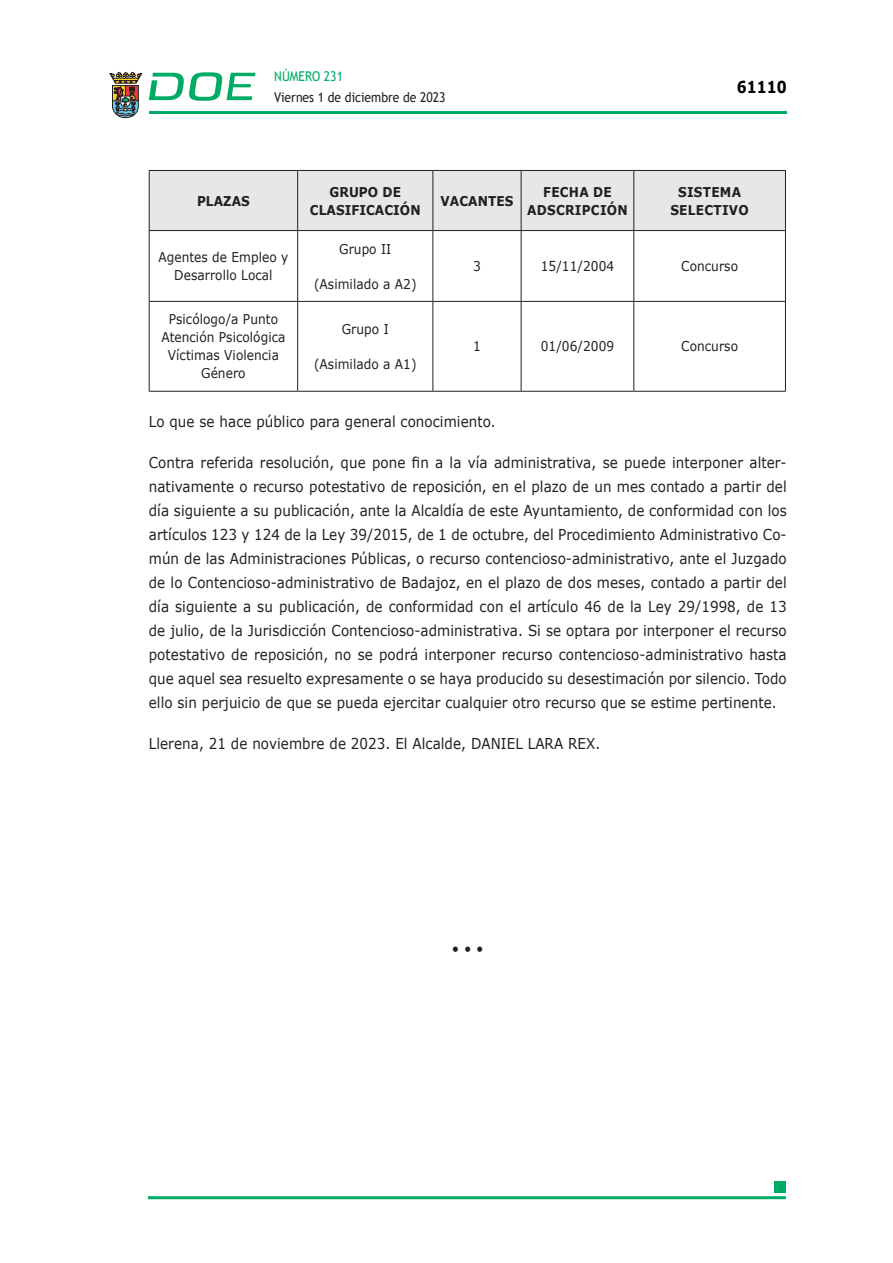
<style>
.page{position:relative;width:893px;height:1263px;background:#fff}
.page>*{position:absolute;margin:0;border:0;box-sizing:border-box;transform-origin:0 0}
.t1{font:700 16.5px "Verdana";color:#000;scale:.85 1}
.CUERPO_DE_TEXTO{font:15px/24px "Verdana";letter-spacing:.005em;color:#231f20;text-align:justify;scale:.9 1}
.CUERPO_DE_TEXTO-2{font:13.5px/18px "Verdana";letter-spacing:.005em;color:#231f20;text-align:center;scale:.9 1}
.TABLATITULO{font:700 13.5px/18px "Verdana";letter-spacing:.015em;color:#231f20;text-align:center;scale:.9 1}
.t2{font:13.5px "Trebuchet MS";color:#231f20;scale:.9 1}
.t3{font:13.5px "Trebuchet MS";color:#00ab67;scale:.9 1}
</style>
<div class="page">
<hr style="left:149px;top:111px;width:638px;height:3px;background:#00ab66">
<svg style="left:109px;top:72px;width:33px;height:46px"></svg>
<svg style="left:149px;top:72px;width:106px;height:29px"></svg>
<hr style="left:148px;top:1196px;width:638px;height:3px;background:#00ab66">
<div style="left:775px;top:1181px;width:11px;height:11px;background:#00ab66"></div>
<div style="left:150px;top:171px;width:635px;height:59px;background:#e6e7e9"></div>
<hr style="left:149px;top:170px;width:149px;height:1px;background:#231f20">
<hr style="left:149px;top:171px;width:1px;height:59px;background:#231f20">
<hr style="left:298px;top:170px;width:135px;height:1px;background:#231f20">
<hr style="left:297px;top:171px;width:1px;height:59px;background:#231f20">
<hr style="left:433px;top:170px;width:88px;height:1px;background:#231f20">
<hr style="left:432px;top:171px;width:1px;height:59px;background:#231f20">
<hr style="left:521px;top:170px;width:113px;height:1px;background:#231f20">
<hr style="left:521px;top:171px;width:1px;height:59px;background:#231f20">
<hr style="left:634px;top:170px;width:152px;height:1px;background:#231f20">
<hr style="left:633px;top:171px;width:1px;height:59px;background:#231f20">
<hr style="left:785px;top:171px;width:1px;height:59px;background:#231f20">
<hr style="left:149px;top:230px;width:149px;height:1px;background:#231f20">
<hr style="left:298px;top:230px;width:135px;height:1px;background:#231f20">
<hr style="left:433px;top:230px;width:88px;height:1px;background:#231f20">
<hr style="left:521px;top:230px;width:113px;height:1px;background:#231f20">
<hr style="left:634px;top:230px;width:152px;height:1px;background:#231f20">
<hr style="left:149px;top:231px;width:1px;height:70px;background:#231f20">
<hr style="left:297px;top:231px;width:1px;height:70px;background:#231f20">
<hr style="left:432px;top:231px;width:1px;height:70px;background:#231f20">
<hr style="left:521px;top:231px;width:1px;height:70px;background:#231f20">
<hr style="left:633px;top:231px;width:1px;height:70px;background:#231f20">
<hr style="left:785px;top:231px;width:1px;height:70px;background:#231f20">
<hr style="left:149px;top:301px;width:149px;height:1px;background:#231f20">
<hr style="left:149px;top:302px;width:1px;height:89px;background:#231f20">
<hr style="left:298px;top:301px;width:135px;height:1px;background:#231f20">
<hr style="left:297px;top:302px;width:1px;height:89px;background:#231f20">
<hr style="left:433px;top:301px;width:88px;height:1px;background:#231f20">
<hr style="left:432px;top:302px;width:1px;height:89px;background:#231f20">
<hr style="left:521px;top:301px;width:113px;height:1px;background:#231f20">
<hr style="left:521px;top:302px;width:1px;height:89px;background:#231f20">
<hr style="left:634px;top:301px;width:152px;height:1px;background:#231f20">
<hr style="left:633px;top:302px;width:1px;height:89px;background:#231f20">
<hr style="left:785px;top:302px;width:1px;height:89px;background:#231f20">
<hr style="left:149px;top:391px;width:149px;height:1px;background:#231f20">
<hr style="left:298px;top:391px;width:135px;height:1px;background:#231f20">
<hr style="left:433px;top:391px;width:88px;height:1px;background:#231f20">
<hr style="left:521px;top:391px;width:113px;height:1px;background:#231f20">
<hr style="left:634px;top:391px;width:152px;height:1px;background:#231f20">
<p class="t3" style="left:274px;top:67px;width:78px">NÚMERO 231</p>
<p class="t2" style="left:274px;top:88px;width:192px">Viernes 1 de diciembre de 2023</p>
<p class="t1" style="left:737px;top:75px;width:60px">61110</p>
<p class="TABLATITULO" style="left:197px;top:191px;width:60px">PLAZAS</p>
<p class="TABLATITULO" style="left:310px;top:182px;width:125px">GRUPO DE<br>CLASIFICACIÓN</p>
<p class="TABLATITULO" style="left:441px;top:191px;width:82px">VACANTES</p>
<p class="TABLATITULO" style="left:527px;top:182px;width:113px">FECHA DE<br>ADSCRIPCIÓN</p>
<p class="TABLATITULO" style="left:670px;top:182px;width:89px">SISTEMA<br>SELECTIVO</p>
<p class="CUERPO_DE_TEXTO-2" style="left:158px;top:248px;width:146px">Agentes de Empleo y<br>Desarrollo Local</p>
<p class="CUERPO_DE_TEXTO-2" style="left:339px;top:240px;width:59px">Grupo II</p>
<p class="CUERPO_DE_TEXTO-2" style="left:314px;top:275px;width:115px">(Asimilado a A2)</p>
<p class="CUERPO_DE_TEXTO-2" style="left:473px;top:257px;width:10px">3</p>
<p class="CUERPO_DE_TEXTO-2" style="left:541px;top:257px;width:83px">15/11/2004</p>
<p class="CUERPO_DE_TEXTO-2" style="left:681px;top:257px;width:65px">Concurso</p>
<p class="CUERPO_DE_TEXTO-2" style="left:161px;top:310px;width:139px">Psicólogo/a Punto<br>Atención Psicológica<br>Víctimas Violencia<br>Género</p>
<p class="CUERPO_DE_TEXTO-2" style="left:342px;top:320px;width:54px">Grupo I</p>
<p class="CUERPO_DE_TEXTO-2" style="left:314px;top:355px;width:115px">(Asimilado a A1)</p>
<p class="CUERPO_DE_TEXTO-2" style="left:473px;top:337px;width:10px">1</p>
<p class="CUERPO_DE_TEXTO-2" style="left:541px;top:337px;width:83px">01/06/2009</p>
<p class="CUERPO_DE_TEXTO-2" style="left:681px;top:337px;width:65px">Concurso</p>
<p class="CUERPO_DE_TEXTO" style="left:149px;top:409px;width:387px">Lo que se hace público para general conocimiento.</p>
<p class="CUERPO_DE_TEXTO" style="left:149px;top:450px;width:710px">Contra referida resolución, que pone fin a la vía administrativa, se puede interponer alter&shy;nativamente o recurso potestativo de reposición, en el plazo de un mes contado a partir del día siguiente a su publicación, ante la Alcaldía de este Ayuntamiento, de conformidad con los artículos 123 y 124 de la Ley 39/2015, de 1 de octubre, del Procedimiento Administrativo Co&shy;mún de las Administraciones Públicas, o recurso contencioso-administrativo, ante el Juzgado de lo Contencioso-administrativo de Badajoz, en el plazo de dos meses, contado a partir del día siguiente a su publicación, de conformidad con el artículo 46 de la Ley 29/1998, de 13 de julio, de la Jurisdicción Contencioso-administrativa. Si se optara por interponer el recurso potestativo de reposición, no se podrá interponer recurso contencioso-administrativo hasta que aquel sea resuelto expresamente o se haya producido su desestimación por silencio. Todo ello sin perjuicio de que se pueda ejercitar cualquier otro recurso que se estime pertinente.</p>
<p class="CUERPO_DE_TEXTO" style="left:149px;top:731px;width:503px">Llerena, 21 de noviembre de 2023. El Alcalde, DANIEL LARA REX.</p>
<p class="CUERPO_DE_TEXTO" style="left:452px;top:936px;width:37px">• • •</p>
</div>
